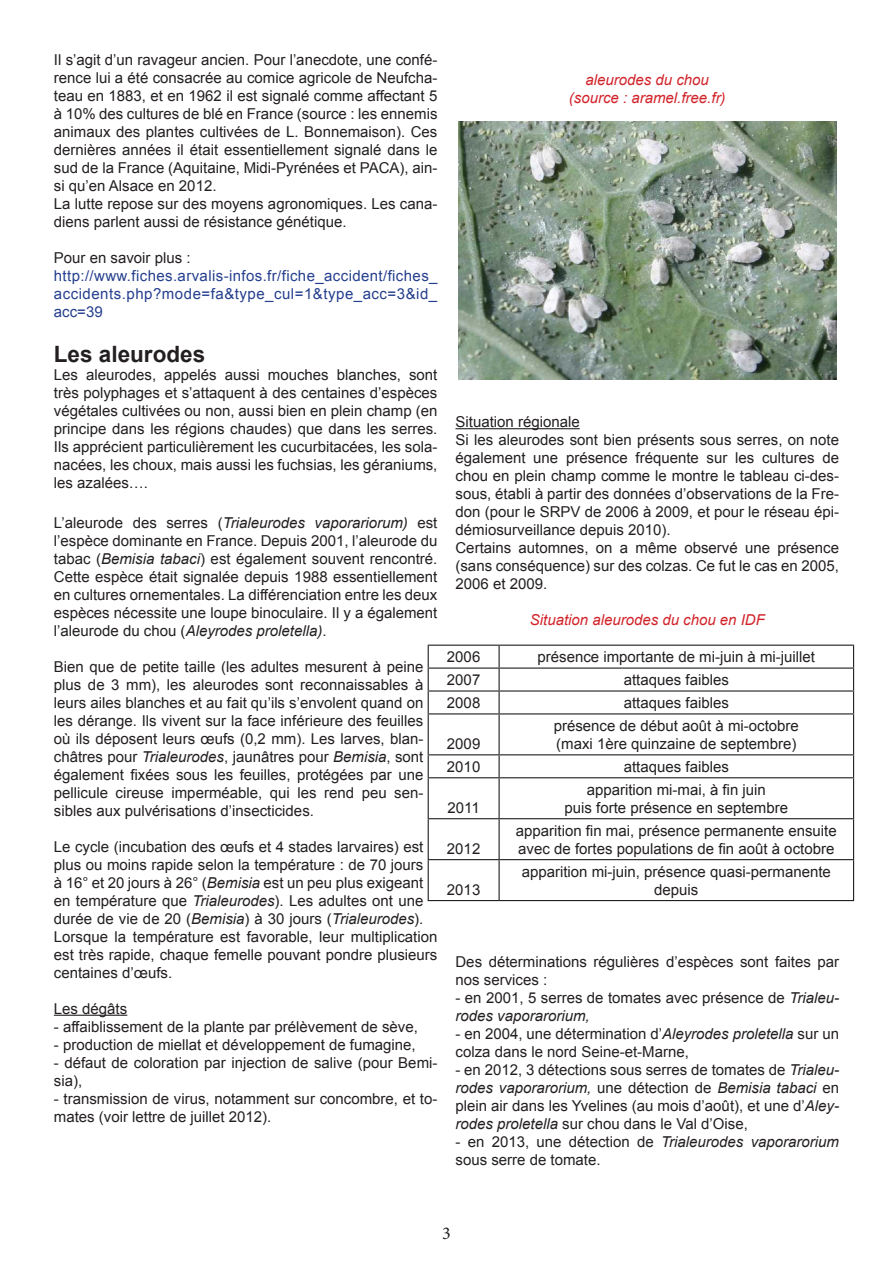
<style>
.page{position:relative;width:893px;height:1263px;background:#fff}
.page>*{position:absolute;margin:0;border:0;box-sizing:border-box;transform-origin:0 0}
.Sous_titre{font:700 22.5px "Arial";color:#231f20}
.t1{font:18px "Minion Pro";color:#231f20}
.texte{font:15px/18px "Arial";color:#231f20}
.liens_internet{font:15px/18px "Arial";letter-spacing:.035em;color:#253f8e;text-align:justify}
.légendes{font:italic 15px "Arial";color:#d1232a}
.s1{font-style:italic}
</style>
<div class="page">
<hr style="left:54px;top:1015px;width:73px;height:1px;background:#231f20">
<hr style="left:455px;top:428px;width:125px;height:1px;background:#231f20">
<hr style="left:428px;top:645px;width:71px;height:1px;background:#231f20">
<hr style="left:499px;top:645px;width:355px;height:1px;background:#231f20">
<hr style="left:428px;top:667px;width:71px;height:2px;background:#231f20">
<hr style="left:499px;top:667px;width:355px;height:2px;background:#231f20">
<hr style="left:428px;top:690px;width:71px;height:1px;background:#231f20">
<hr style="left:499px;top:690px;width:355px;height:1px;background:#231f20">
<hr style="left:428px;top:713px;width:71px;height:1px;background:#231f20">
<hr style="left:499px;top:713px;width:355px;height:1px;background:#231f20">
<hr style="left:428px;top:754px;width:71px;height:1px;background:#231f20">
<hr style="left:499px;top:754px;width:355px;height:1px;background:#231f20">
<hr style="left:428px;top:777px;width:71px;height:1px;background:#231f20">
<hr style="left:499px;top:777px;width:355px;height:1px;background:#231f20">
<hr style="left:428px;top:818px;width:71px;height:1px;background:#231f20">
<hr style="left:499px;top:818px;width:355px;height:1px;background:#231f20">
<hr style="left:428px;top:859px;width:71px;height:1px;background:#231f20">
<hr style="left:499px;top:859px;width:355px;height:1px;background:#231f20">
<hr style="left:428px;top:900px;width:71px;height:1px;background:#231f20">
<hr style="left:499px;top:900px;width:355px;height:1px;background:#231f20">
<svg style="left:428px;top:646px;width:1px;height:67px"></svg>
<hr style="left:428px;top:714px;width:1px;height:40px;background:#231f20">
<svg style="left:428px;top:755px;width:1px;height:22px"></svg>
<hr style="left:428px;top:778px;width:1px;height:40px;background:#231f20">
<hr style="left:428px;top:819px;width:1px;height:40px;background:#231f20">
<hr style="left:428px;top:860px;width:1px;height:40px;background:#231f20">
<hr style="left:498px;top:646px;width:2px;height:21px;background:#231f20">
<hr style="left:498px;top:669px;width:2px;height:21px;background:#231f20">
<hr style="left:498px;top:691px;width:2px;height:22px;background:#231f20">
<svg style="left:853px;top:646px;width:1px;height:67px"></svg>
<hr style="left:498px;top:714px;width:2px;height:40px;background:#231f20">
<hr style="left:853px;top:714px;width:1px;height:40px;background:#231f20">
<hr style="left:498px;top:755px;width:2px;height:22px;background:#231f20">
<svg style="left:853px;top:755px;width:1px;height:22px"></svg>
<hr style="left:498px;top:778px;width:2px;height:40px;background:#231f20">
<hr style="left:853px;top:778px;width:1px;height:40px;background:#231f20">
<hr style="left:498px;top:819px;width:2px;height:40px;background:#231f20">
<hr style="left:853px;top:819px;width:1px;height:40px;background:#231f20">
<hr style="left:498px;top:860px;width:2px;height:40px;background:#231f20">
<hr style="left:853px;top:860px;width:1px;height:40px;background:#231f20">
<img style="left:458px;top:122px;width:378px;height:258px">
<p class="texte" style="left:54px;top:51px;width:385px;text-align:justify">Il s’agit d’un ravageur ancien. Pour l’anecdote, une confé&shy;rence lui a été consacrée au comice agricole de Neufcha&shy;teau en 1883, et en 1962 il est signalé comme affectant 5 à 10% des cultures de blé en France (source : les ennemis animaux des plantes cultivées de L. Bonnemaison). Ces dernières années il était essentiellement signalé dans le sud de la France (Aquitaine, Midi-Pyrénées et PACA), ain&shy;si qu’en Alsace en 2012.</p>
<p class="texte" style="left:54px;top:195px;width:385px">La lutte repose sur des moyens agronomiques. Les cana&shy;diens parlent aussi de résistance génétique.</p>
<p class="texte" style="left:54px;top:249px;width:138px">Pour en savoir plus :</p>
<p class="liens_internet" style="left:54px;top:267px;width:385px">http://www.fiches.arvalis-infos.fr/fiche_accident/fiches_ accidents.php?mode=fa&amp;type_cul=1&amp;type_acc=3&amp;id_ acc=39</p>
<p class="Sous_titre" style="left:54px;top:339px;width:153px">Les aleurodes</p>
<p class="texte" style="left:54px;top:366px;width:385px;text-align:justify">Les aleurodes, appelés aussi mouches blanches, sont très polyphages et s’attaquent à des centaines d’espèces végétales cultivées ou non, aussi bien en plein champ (en principe dans les régions chaudes) que dans les serres.<br>Ils apprécient particulièrement les cucurbitacées, les sola&shy;nacées, les choux, mais aussi les fuchsias, les géraniums, les azalées….</p>
<p class="texte" style="left:54px;top:513px;width:385px;text-align:justify">L’aleurode des serres (<span class="s1">Trialeurodes vaporariorum)</span> est l’espèce dominante en France. Depuis 2001, l’aleurode du tabac (<span class="s1">Bemisia tabaci</span>) est également souvent rencontré.<br>Cette espèce était signalée depuis 1988 essentiellement en cultures ornementales. La différenciation entre les deux espèces nécessite une loupe binoculaire. Il y a également l’aleurode du chou (<span class="s1">Aleyrodes proletella)</span>.</p>
<p class="texte" style="left:54px;top:657px;width:371px;text-align:justify">Bien que de petite taille (les adultes mesurent à peine plus de 3 mm), les aleurodes sont reconnaissables à leurs ailes blanches et au fait qu’ils s’envolent quand on les dérange. Ils vivent sur la face inférieure des feuilles où ils déposent leurs œufs (0,2 mm). Les larves, blan&shy;châtres pour <span class="s1">Trialeurodes</span>, jaunâtres pour <span class="s1">Bemisia</span>, sont également fixées sous les feuilles, protégées par une pellicule cireuse imperméable, qui les rend peu sen&shy;sibles aux pulvérisations d’insecticides.</p>
<p class="texte" style="left:54px;top:837px;width:385px">Le cycle (incubation des œufs et 4 stades larvaires) est plus ou moins rapide selon la température : de 70 jours<br>à 16° et 20 jours à 26° (<span class="s1">Bemisia</span> est un peu plus exigeant en température que <span class="s1">Trialeurodes</span>). Les adultes ont une durée de vie de 20 (<span class="s1">Bemisia</span>) à 30 jours (<span class="s1">Trialeurodes</span>).<br>Lorsque la température est favorable, leur multiplication est très rapide, chaque femelle pouvant pondre plusieurs centaines d’œufs.</p>
<p class="texte" style="left:54px;top:999px;width:75px">Les dégâts</p>
<p class="texte" style="left:54px;top:1017px;width:366px">- affaiblissement de la plante par prélèvement de sève,</p>
<p class="texte" style="left:54px;top:1035px;width:363px">- production de miellat et développement de fumagine,</p>
<p class="texte" style="left:54px;top:1053px;width:385px">- défaut de coloration par injection de salive (pour Bemi&shy;sia),</p>
<p class="texte" style="left:54px;top:1089px;width:385px">- transmission de virus, notamment sur concombre, et to&shy;mates (voir lettre de juillet 2012).</p>
<p class="légendes" style="left:586px;top:70px;width:125px">aleurodes du chou</p>
<p class="légendes" style="left:569px;top:88px;width:158px">(source : aramel.free.fr)</p>
<p class="texte" style="left:455px;top:413px;width:126px">Situation régionale</p>
<p class="texte" style="left:455px;top:431px;width:385px;text-align:justify">Si les aleurodes sont bien présents sous serres, on note également une présence fréquente sur les cultures de chou en plein champ comme le montre le tableau ci-des&shy;sous, établi à partir des données d’observations de la Fre&shy;don (pour le SRPV de 2006 à 2009, et pour le réseau épi&shy;démiosurveillance depuis 2010).</p>
<p class="texte" style="left:455px;top:539px;width:385px;text-align:justify">Certains automnes, on a même observé une présence (sans conséquence) sur des colzas. Ce fut le cas en 2005, 2006 et 2009.</p>
<p class="légendes" style="left:530px;top:610px;width:237px">Situation aleurodes du chou en IDF</p>
<p class="texte" style="left:447px;top:648px;width:35px">2006</p>
<p class="texte" style="left:537px;top:648px;width:279px">présence importante de mi-juin à mi-juillet</p>
<p class="texte" style="left:447px;top:671px;width:35px">2007</p>
<p class="texte" style="left:624px;top:671px;width:107px">attaques faibles</p>
<p class="texte" style="left:447px;top:694px;width:35px">2008</p>
<p class="texte" style="left:624px;top:694px;width:107px">attaques faibles</p>
<p class="texte" style="left:447px;top:735px;width:35px">2009</p>
<p class="texte" style="left:554px;top:717px;width:247px">présence de début août à mi-octobre (maxi 1ère quinzaine de septembre)</p>
<p class="texte" style="left:447px;top:758px;width:35px">2010</p>
<p class="texte" style="left:624px;top:758px;width:107px">attaques faibles</p>
<p class="texte" style="left:447px;top:799px;width:34px">2011</p>
<p class="texte" style="left:565px;top:781px;width:225px;text-align:center">apparition mi-mai, à fin juin<br>puis forte présence en septembre</p>
<p class="texte" style="left:447px;top:839px;width:35px">2012</p>
<p class="texte" style="left:447px;top:880px;width:35px">2013</p>
<p class="texte" style="left:516px;top:821px;width:322px">apparition fin mai, présence permanente ensuite avec de fortes populations de fin août à octobre</p>
<p class="texte" style="left:522px;top:862px;width:311px;text-align:center">apparition mi-juin, présence quasi-permanente depuis</p>
<p class="texte" style="left:455px;top:953px;width:385px">Des déterminations régulières d’espèces sont faites par nos services :</p>
<p class="texte" style="left:455px;top:989px;width:385px">- en 2001, 5 serres de tomates avec présence de <span class="s1">Trialeu&shy;rodes vaporarorium,</span></p>
<p class="texte" style="left:455px;top:1025px;width:385px">- en 2004, une détermination d’<span class="s1">Aleyrodes proletella</span> sur un colza dans le nord Seine-et-Marne,</p>
<p class="texte" style="left:455px;top:1061px;width:385px;text-align:justify">- en 2012, 3 détections sous serres de tomates de <span class="s1">Trialeu&shy;rodes vaporarorium,</span> une détection de <span class="s1">Bemisia tabaci</span> en plein air dans les Yvelines (au mois d’août), et une d’<span class="s1">Aley&shy;rodes proletella</span> sur chou dans le Val d’Oise,</p>
<p class="texte" style="left:455px;top:1133px;width:385px">- en 2013, une détection de <span class="s1">Trialeurodes vaporarorium </span>sous serre de tomate.</p>
<p class="t1" style="left:442px;top:1221px;width:10px">3</p>
</div>
